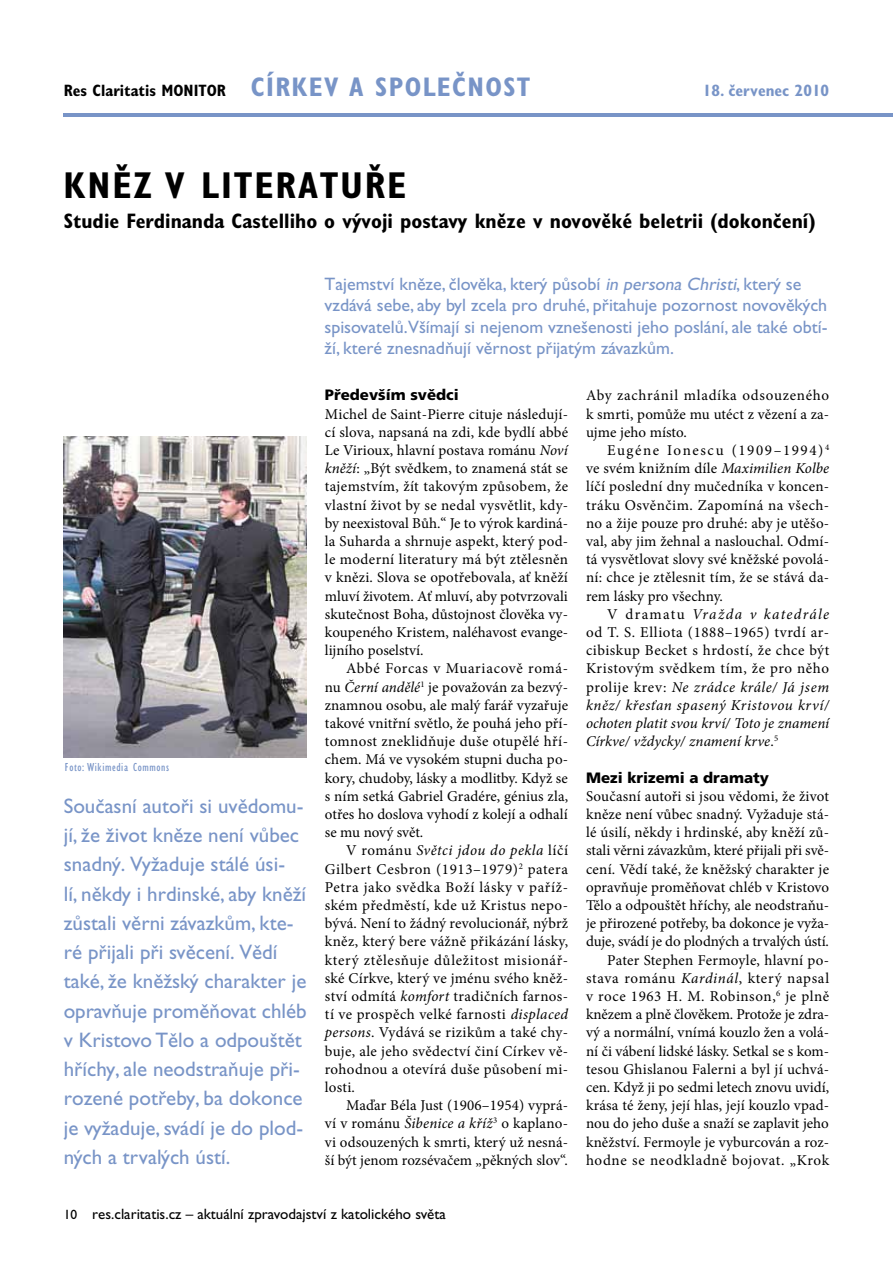
<style>
.page{position:relative;width:893px;height:1263px;background:#fff}
.page>*{position:absolute;margin:0;border:0;box-sizing:border-box;transform-origin:0 0}
.t1{font:700 condensed 37.5px "Gill Sans Std";letter-spacing:.05em;color:#000}
.t2{font:700 condensed 27px "Gill Sans Std";letter-spacing:.05em;color:#7894c7}
.t3{font:21px/29.2px "Gill Sans Std";color:#7894c7}
.t4{font:700 condensed 21px "Gill Sans Std";color:#000}
.t5{font:18px/21.6px "Gill Sans Std";color:#7894c7}
.t6{font:700 condensed 16.5px "Gill Sans Std";color:#000}
.t7{font:700 condensed 16.5px "Gill Sans Std";color:#7894c7}
.t8{font:15px/18.1px "Minion Pro";letter-spacing:.005em;color:#000;text-align:justify}
.t9{font:italic 15px/18.1px "Minion Pro";color:#000;text-align:justify}
.t10{font:15px "Gill Sans Std";color:#000}
.t11{font:900 15px "Frutiger CE";color:#000}
.t12{font:condensed 12px "Gill Sans Std";letter-spacing:.05em;color:#7894c7}
.s1{font-size:27px;color:#7894c7}
.s2{font-style:italic}
.s3{font-style:normal}
.s4{font-size:13.5px}
</style>
<div class="page">
<hr style="left:64px;top:113px;width:829px;height:4px;background:#7894c7">
<img style="left:64px;top:436px;width:243px;height:321px">
<p class="t6" style="left:64px;top:81px;width:203px">Res Claritatis MONITOR <span class="s1">církev</span></p>
<h2 class="t2" style="left:349px;top:71px;width:135px">a SPOLečnost</h2>
<p class="t7" style="left:703px;top:81px;width:128px">18. červenec 2010</p>
<h1 class="t1" style="left:64px;top:163px;width:344px">KNĚZ V LITERATUŘE</h1>
<h3 class="t4" style="left:64px;top:209px;width:753px">Studie Ferdinanda Castelliho o vývoji postavy kněze v novověké beletrii (dokončení)</h3>
<p class="t12" style="left:65px;top:761px;width:106px">Foto: Wikimedia Commons</p>
<p class="t3" style="left:64px;top:791px;width:244px">Současní autoři si uvědomu&shy;jí, že život kněze není vůbec snadný. Vyžaduje stálé úsi-<br>lí, někdy i hrdinské, aby kněží zůstali věrni závazkům, kte&shy;ré přijali při svěcení. Vědí také, že kněžský charakter je opravňuje proměňovat chléb v Kristovo Tělo a odpouštět hříchy, ale neodstraňuje při&shy;rozené potřeby, ba dokonce je vyžaduje, svádí je do plod&shy;ných a trvalých ústí.</p>
<p class="t5" style="left:325px;top:273px;width:504px">Tajemství kněze, člověka, který působí <span class="s2">in persona Christi</span>, který se vzdává sebe, aby byl zcela pro druhé, přitahuje pozornost novověkých spisovatelů.Všímají si nejenom vznešenosti jeho poslání, ale také obtí&shy;ží, které znesnadňují věrnost přijatým závazkům.</p>
<p class="t11" style="left:325px;top:387px;width:135px">Především svědci</p>
<p class="t8" style="left:325px;top:405px;width:245px">Michel de Saint-Pierre cituje následují&shy;cí slova, napsaná na zdi, kde bydlí abbé Le Virioux, hlavní postava románu <span class="s2">Noví kněží</span>: „Být svědkem, to znamená stát se tajemstvím, žít takovým způsobem, že vlastní život by se nedal vysvětlit, kdy&shy;by neexistoval Bůh.“ Je to výrok kardiná&shy;la Suharda a shrnuje aspekt, který pod&shy;le moderní literatury má být ztělesněn v knězi. Slova se opotřebovala, ať kněží mluví životem. Ať mluví, aby potvrzovali skutečnost Boha, důstojnost člověka vy&shy;koupeného Kristem, naléhavost evange&shy;lijního poselství.</p>
<p class="t8" style="left:325px;top:659px;width:245px;text-indent:21px">Abbé Forcas v Muariacově romá&shy;nu <span class="s2">Černí andělé</span><sup>1</sup> je považován za bezvý&shy;znamnou osobu, ale malý farář vyzařuje takové vnitřní světlo, že pouhá jeho pří&shy;tomnost zneklidňuje duše otupělé hří&shy;chem. Má ve vysokém stupni ducha po&shy;kory, chudoby, lásky a modlitby. Když se s ním setká Gabriel Gradére, génius zla, otřes ho doslova vyhodí z kolejí a odhalí se mu nový svět.</p>
<p class="t8" style="left:325px;top:842px;width:245px;text-indent:21px">V románu <span class="s2">Světci jdou do pekla</span> líčí Gilbert Cesbron (1913–1979)<sup>2</sup> patera Petra jako svědka Boží lásky v paříž&shy;ském předměstí, kde už Kristus nepo&shy;bývá. Není to žádný revolucionář, nýbrž kněz, který bere vážně přikázání lásky, který ztělesňuje důležitost misionář&shy;ské Církve, který ve jménu svého kněž&shy;ství odmítá <span class="s2">komfort</span> tradičních farnos&shy;tí ve prospěch velké farnosti <span class="s2">displaced persons</span>. Vydává se rizikům a také chy&shy;buje, ale jeho svědectví činí Církev vě&shy;rohodnou a otevírá duše působení mi&shy;losti.</p>
<p class="t8" style="left:325px;top:1096px;width:245px;text-indent:21px">Maďar Béla Just (1906–1954) vyprá&shy;ví v románu <span class="s2">Šibenice a kříž</span><sup>3</sup> o kaplano&shy;vi odsouzených k smrti, který už nesná&shy;ší být jenom rozsévačem „pěkných slov“.</p>
<p class="t8" style="left:586px;top:387px;width:245px">Aby zachránil mladíka odsouzeného k smrti, pomůže mu utéct z vězení a za&shy;ujme jeho místo.</p>
<p class="t8" style="left:586px;top:441px;width:245px;text-indent:21px">Eugéne Ionescu (1909–1994)<sup>4 </sup>ve svém knižním díle <span class="s2">Maximilien Kolbe </span>líčí poslední dny mučedníka v koncen&shy;tráku Osvěnčim. Zapomíná na všech&shy;no a žije pouze pro druhé: aby je utěšo&shy;val, aby jim žehnal a naslouchal. Odmí&shy;tá vysvětlovat slovy své kněžské povolá&shy;ní: chce je ztělesnit tím, že se stává da&shy;rem lásky pro všechny.</p>
<p class="t9" style="left:586px;top:605px;width:245px;text-indent:21px"><span class="s3">V dramatu</span> Vražda v katedrále <span class="s3">od T. S. Elliota (1888–1965) tvrdí ar&shy;cibiskup Becket s hrdostí, že chce být Kristovým svědkem tím, že pro něho prolije krev:</span> Ne zrádce krále/ Já jsem kněz/ křesťan spasený Kristovou krví/ ochoten platit svou krví/ Toto je znamení Církve/ vždycky/ znamení krve<span class="s3">.</span><sup>5</sup></p>
<p class="t11" style="left:586px;top:769px;width:184px">Mezi krizemi a dramaty</p>
<p class="t8" style="left:586px;top:787px;width:245px;text-align:right">Současní autoři si jsou vědomi, že život kněze není vůbec snadný. Vyžaduje stá&shy;lé úsilí, někdy i hrdinské, aby kněží zů&shy;stali věrni závazkům, které přijali při svě&shy;cení. Vědí také, že kněžský charakter je opravňuje proměňovat chléb v Kristovo Tělo a odpouštět hříchy, ale neodstraňu&shy;je přirozené potřeby, ba dokonce je vyža&shy;duje, svádí je do plodných a trvalých ústí.<br>Pater Stephen Fermoyle, hlavní po&shy;stava románu <span class="s2">Kardinál</span>, který napsal v roce 1963 H. M. Robinson,<sup>6</sup> je plně knězem a plně člověkem. Protože je zdra&shy;vý a normální, vnímá kouzlo žen a volá&shy;ní či vábení lidské lásky. Setkal se s kom&shy;tesou Ghislanou Falerni a byl jí uchvá&shy;cen. Když ji po sedmi letech znovu uvidí, krása té ženy, její hlas, její kouzlo vpad&shy;nou do jeho duše a snaží se zaplavit jeho kněžství. Fermoyle je vyburcován a roz&shy;hodne se neodkladně bojovat. „Krok</p>
<p class="t10" style="left:64px;top:1206px;width:384px"><span class="s4">10</span> res.claritatis.cz – aktuální zpravodajství z katolického světa</p>
</div>
